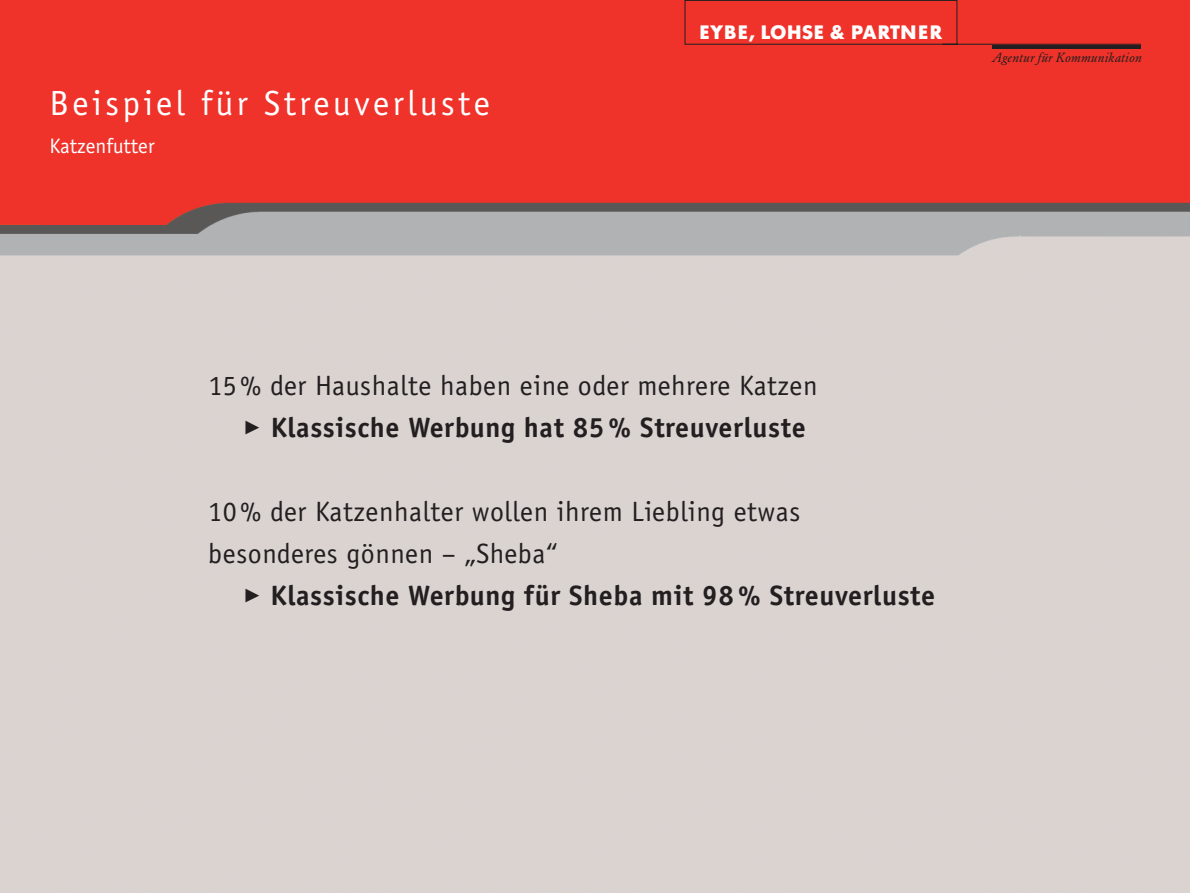
<style>
.page{position:relative;width:1190px;height:893px;background:#fff}
.page>*{position:absolute;margin:0;border:0;box-sizing:border-box;transform-origin:0 0}
.t1{font:35px "Officina Sans";letter-spacing:.1em;color:#fff}
.t2{font:28px/42px "Officina Sans";letter-spacing:.02em;color:#231f20}
.t3{font:700 28px "Officina Sans";letter-spacing:.02em;color:#231f20}
.t4{font:21px "Officina Sans";color:#fff}
.t5{font:700 19.25px "Futura BQ";letter-spacing:.04em;color:#fff}
.t6{font:italic 13.12px "Garamond BQ";letter-spacing:.025em;color:#231f20}
</style>
<div class="page">
<img style="left:0;top:0;width:1190px;height:892px">
<div style="left:684px;top:0;width:458px;height:45px;background:#ef322a"></div>
<hr style="left:992px;top:45px;width:149px;height:3px;background:#231f20">
<p class="t1" style="left:50px;top:89px;width:442px">Beispiel für Streuverluste</p>
<p class="t4" style="left:50px;top:138px;width:107px">Katzenfutter</p>
<p class="t5" style="left:699px;top:25px;width:244px">EYBE, LOHSE &amp; PARTNER</p>
<p class="t6" style="left:992px;top:52px;width:152px">Agentur für Kommunikation</p>
<p class="t2" style="left:208px;top:366px;width:611px">15% der Haushalte haben eine oder mehrere Katzen</p>
<p class="t3" style="left:243px;top:416px;width:564px">✓ Klassische Werbung hat 85% Streuverluste</p>
<p class="t2" style="left:208px;top:492px;width:593px">10% der Katzenhalter wollen ihrem Liebling etwas besonderes gönnen – „Sheba“</p>
<p class="t3" style="left:243px;top:584px;width:694px">✓ Klassische Werbung für Sheba mit 98% Streuverluste</p>
</div>
